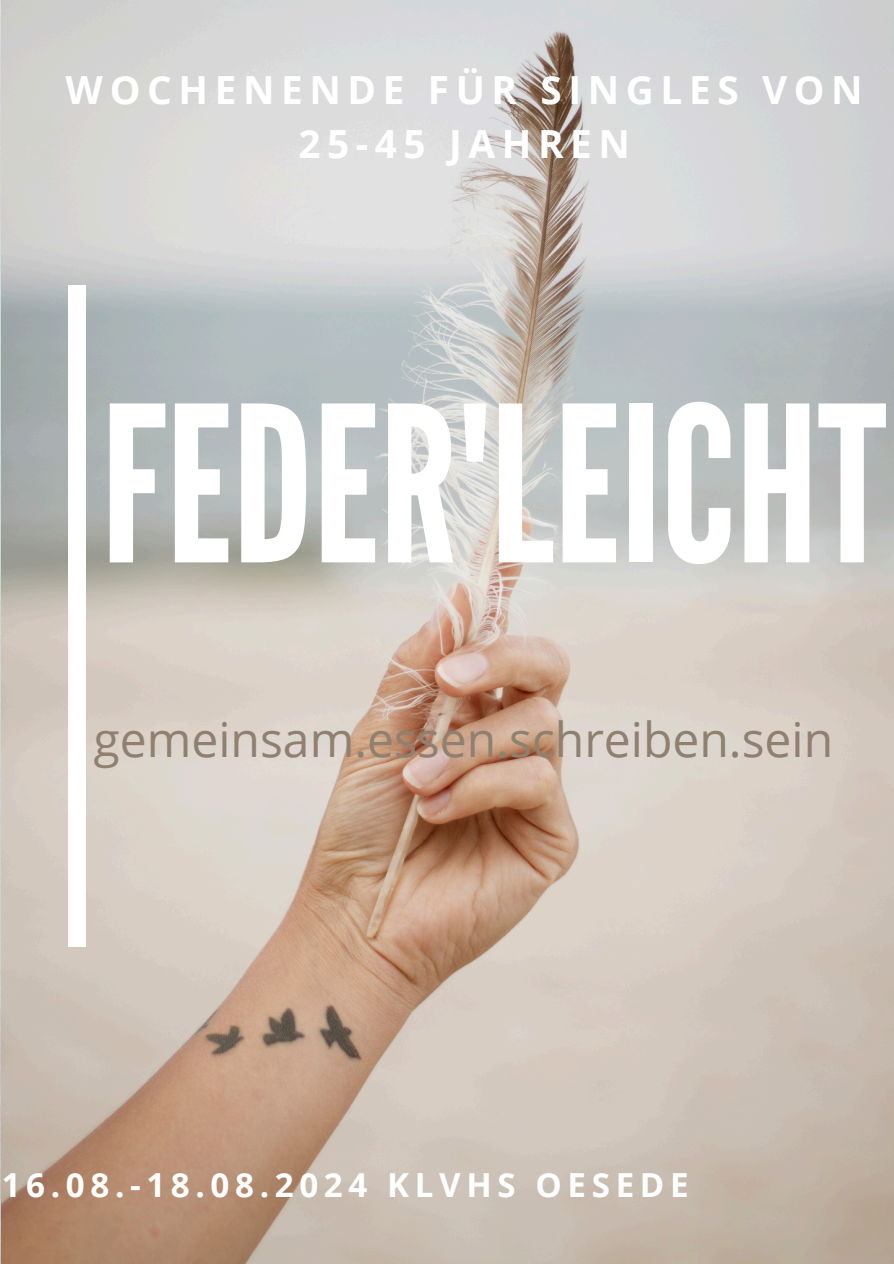
<style>
.page{position:relative;width:894px;height:1264px;background:#fff}
.page>*{position:absolute;margin:0;border:0;box-sizing:border-box;transform-origin:0 0}
.t1{font:216.15px "League Gothic";color:#fff}
.t2{font:48px "Open Sans";color:#8f8070}
.t3{font:700 38.7px/54px "Open Sans";letter-spacing:.17em;color:#fff;text-align:center}
.t4{font:700 33.15px "Open Sans";letter-spacing:.17em;color:#fff}
</style>
<div class="page">
<img style="left:2px;top:0;width:891px;height:1263px">
<div style="left:69px;top:285px;width:17px;height:662px;background:#fff"></div>
<p class="t3" style="left:66px;top:62px;width:798px">WOCHENENDE FÜR SINGLES VON<br>25-45 JAHREN</p>
<h3 class="t1" style="left:101px;top:360px;width:786px">FEDER'LEICHT</h3>
<p class="t2" style="left:93px;top:705px;width:740px">gemeinsam.essen.schreiben.sein</p>
<h1 class="t4" style="left:2px;top:1161px;width:688px">16.08.-18.08.2024 KLVHS OESEDE</h1>
</div>
